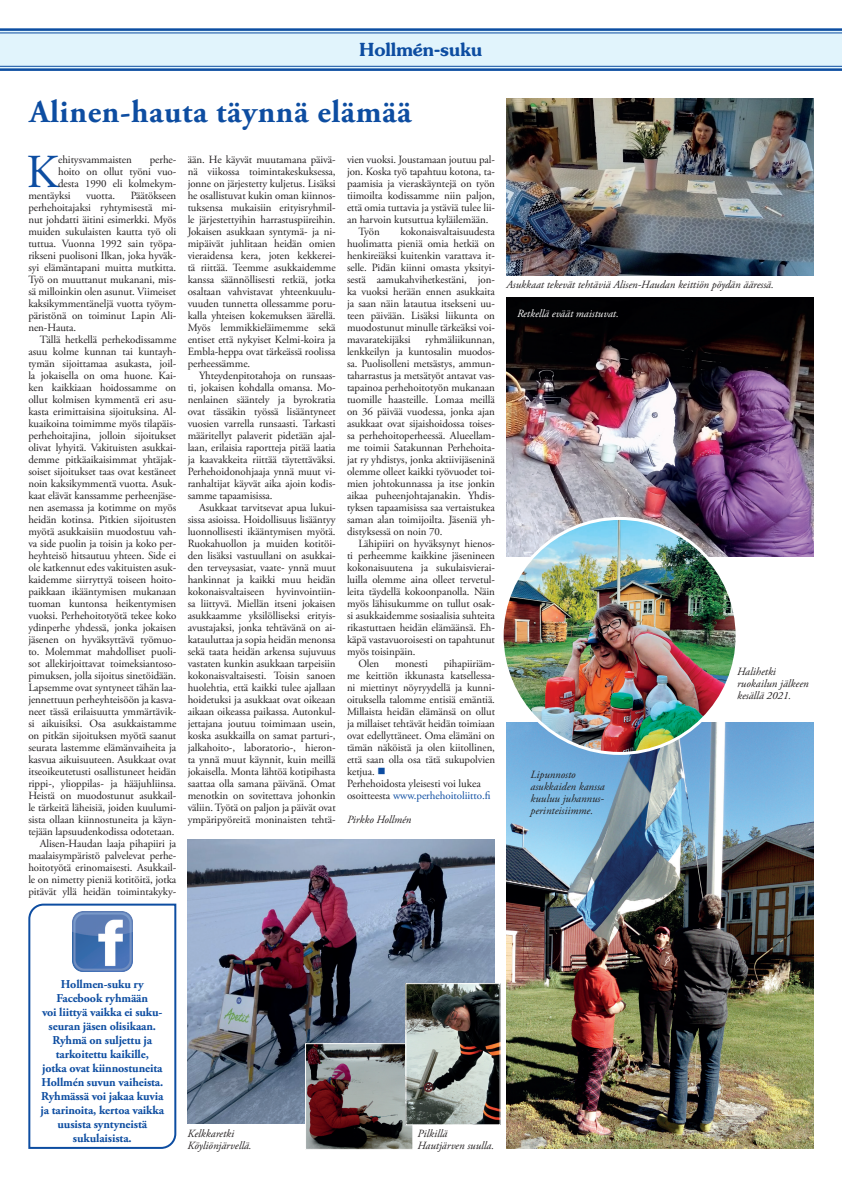
<style>
.page{position:relative;width:842px;height:1191px;background:#fff}
.page>*{position:absolute;margin:0;border:0;box-sizing:border-box;transform-origin:0 0}
.t1{font:47.2px "Adobe Garamond Pro";color:#0d4da1}
.t2{font:700 32px "Adobe Garamond Pro";letter-spacing:.02em;color:#0d4da1}
.t3{font:600 18px "Souvenir Std";color:#0d4da1}
.t4{font:700 12px/14px "Adobe Garamond Pro";letter-spacing:-.01em;color:#0d4da1;text-align:center}
.t5{font:11px/12px "Adobe Garamond Pro";letter-spacing:-.005em;color:#231f20;text-align:justify}
.t6{font:italic 11px/12px "Adobe Garamond Pro";color:#231f20}
.t7{font:italic 11px "Adobe Garamond Pro";color:#fff}
.s1{color:#0d4da1}
</style>
<div class="page">
<div style="left:0;top:31px;width:842px;height:37px;background:#e1f4fc"></div>
<hr style="left:0;top:28px;width:842px;height:3px;background:#0d4da1">
<hr style="left:0;top:33px;width:842px;height:1px;background:#0d4da1">
<hr style="left:0;top:66px;width:842px;height:1px;background:#0d4da1">
<hr style="left:0;top:68px;width:842px;height:3px;background:#0d4da1">
<img style="left:506px;top:98px;width:308px;height:177px">
<img style="left:506px;top:297px;width:308px;height:259px">
<img style="left:506px;top:722px;width:308px;height:426px">
<img style="left:188px;top:839px;width:307px;height:284px">
<img style="left:307px;top:1045px;width:104px;height:102px">
<div style="left:305px;top:1043px;width:108px;height:106px;border:1px solid #fff"></div>
<img style="left:407px;top:985px;width:92px;height:138px">
<div style="left:405px;top:983px;width:96px;height:142px;border:1px solid #fff"></div>
<img style="left:502px;top:518px;width:235px;height:235px;border-radius:117px">
<svg style="left:28px;top:903px;width:149px;height:246px"></svg>
<img style="left:73px;top:911px;width:59px;height:60px">
<h3 class="t3" style="left:360px;top:38px;width:124px">Hollmén-suku</h3>
<h2 class="t2" style="left:29px;top:93px;width:383px">Alinen-hauta täynnä elämää</h2>
<h1 class="t1" style="left:26px;top:143px;width:33px">K</h1>
<p class="t5" style="left:58px;top:153px;width:75px">ehitysvammaisten</p>
<p class="t5" style="left:150px;top:153px;width:28px">perhe-</p>
<p class="t5" style="left:188px;top:153px;width:149px">ään. He käyvät muutamana päivä&shy;nä viikossa toimintakeskuksessa, jonne on järjestetty kuljetus. Lisäksi he osallistuvat kukin oman kiinnos&shy;tuksensa mukaisiin erityisryhmil&shy;le järjestettyihin harrastuspiireihin.<br>Jokaisen asukkaan syntymä- ja ni&shy;mipäivät juhlitaan heidän omien vieraidensa kera, joten kekkerei&shy;tä riittää. Teemme asukkaidemme kanssa säännöllisesti retkiä, jotka osaltaan vahvistavat yhteenkuulu&shy;vuuden tunnetta ollessamme poru&shy;kalla yhteisen kokemuksen äärellä.<br>Myös lemmikkieläimemme sekä entiset että nykyiset Kelmi-koira ja Embla-heppa ovat tärkeässä roolissa perheessämme.</p>
<p class="t5" style="left:188px;top:369px;width:149px;text-indent:11px">Yhteydenpitotahoja on runsaas&shy;ti, jokaisen kohdalla omansa. Mo&shy;nenlainen sääntely ja byrokratia ovat tässäkin työssä lisääntyneet vuosien varrella runsaasti. Tarkasti määritellyt palaverit pidetään ajal&shy;laan, erilaisia raportteja pitää laatia ja kaavakkeita riittää täytettäväksi.<br>Perhehoidonohjaaja ynnä muut vi&shy;ranhaltijat käyvät aika ajoin kodis&shy;samme tapaamisissa.</p>
<p class="t5" style="left:188px;top:501px;width:149px;text-indent:11px">Asukkaat tarvitsevat apua lukui&shy;sissa asioissa. Hoidollisuus lisääntyy luonnollisesti ikääntymisen myötä.<br>Ruokahuollon ja muiden kotitöi&shy;den lisäksi vastuullani on asukkai&shy;den terveysasiat, vaate- ynnä muut hankinnat ja kaikki muu heidän kokonaisvaltaiseen hyvinvointiin&shy;sa liittyvä. Miellän itseni jokaisen asukkaamme yksilölliseksi erityis&shy;avustajaksi, jonka tehtävänä on ai&shy;katauluttaa ja sopia heidän menonsa sekä taata heidän arkensa sujuvuus vastaten kunkin asukkaan tarpeisiin kokonaisvaltaisesti. Toisin sanoen huolehtia, että kaikki tulee ajallaan hoidetuksi ja asukkaat ovat oikeaan aikaan oikeassa paikassa. Autonkul&shy;jettajana joutuu toimimaan usein, koska asukkailla on samat parturi-, jalkahoito-, laboratorio-, hieron&shy;ta ynnä muut käynnit, kuin meillä jokaisella. Monta lähtöä kotipihasta saattaa olla samana päivänä. Omat menotkin on sovitettava johonkin väliin. Työtä on paljon ja päivät ovat ympäripyöreitä moninaisten tehtä-</p>
<p class="t5" style="left:347px;top:153px;width:149px">vien vuoksi. Joustamaan joutuu pal-</p>
<p class="t5" style="left:347px;top:165px;width:149px">jon. Koska työ tapahtuu kotona, ta-</p>
<p class="t5" style="left:347px;top:177px;width:149px">paamisia ja vieraskäyntejä on työn</p>
<p class="t5" style="left:347px;top:189px;width:149px">tiimoilta kodissamme niin paljon,</p>
<p class="t5" style="left:347px;top:201px;width:149px">että omia tuttavia ja ystäviä tulee lii-</p>
<p class="t5" style="left:347px;top:213px;width:143px">an harvoin kutsuttua kyläilemään.</p>
<p class="t5" style="left:358px;top:225px;width:23px">Työn</p>
<p class="t5" style="left:58px;top:165px;width:120px">hoito on ollut työni vuo-</p>
<p class="t5" style="left:58px;top:177px;width:120px">desta 1990 eli kolmekym-</p>
<p class="t5" style="left:28px;top:189px;width:44px">mentäyksi</p>
<p class="t5" style="left:86px;top:189px;width:31px">vuotta.</p>
<p class="t5" style="left:28px;top:189px;width:149px;text-indent:102px">Päätökseen perhehoitajaksi ryhtymisestä mi&shy;nut johdatti äitini esimerkki. Myös muiden sukulaisten kautta työ oli tuttua. Vuonna 1992 sain työpa&shy;rikseni puolisoni Ilkan, joka hyväk&shy;syi elämäntapani muitta mutkitta.<br>Työ on muuttanut mukanani, mis&shy;sä milloinkin olen asunut. Viimeiset kaksikymmentäneljä vuotta työym&shy;päristönä on toiminut Lapin Ali&shy;nen-Hauta.</p>
<p class="t5" style="left:28px;top:333px;width:149px;text-align:right">Tällä hetkellä perhekodissamme asuu kolme kunnan tai kuntayh&shy;tymän sijoittamaa asukasta, joil&shy;la jokaisella on oma huone. Kai&shy;ken kaikkiaan hoidossamme on ollut kolmisen kymmentä eri asu&shy;kasta erimittaisina sijoituksina. Al&shy;kuaikoina toimimme myös tilapäis&shy;perhehoitajina, jolloin sijoitukset olivat lyhyitä. Vakituisten asukkai&shy;demme pitkäaikaisimmat yhtäjak&shy;soiset sijoitukset taas ovat kestäneet noin kaksikymmentä vuotta. Asuk&shy;kaat elävät kanssamme perheenjäse&shy;nen asemassa ja kotimme on myös heidän kotinsa. Pitkien sijoitusten myötä asukkaisiin muodostuu vah&shy;va side puolin ja toisin ja koko per&shy;heyhteisö hitsautuu yhteen. Side ei ole katkennut edes vakituisten asuk&shy;kaidemme siirryttyä toiseen hoito&shy;paikkaan ikääntymisen mukanaan tuoman kuntonsa heikentymisen vuoksi. Perhehoitotyötä tekee koko ydinperhe yhdessä, jonka jokaisen jäsenen on hyväksyttävä työmuo&shy;to. Molemmat mahdolliset puoli&shy;sot allekirjoittavat toimeksiantoso&shy;pimuksen, jolla sijoitus sinetöidään.<br>Lapsemme ovat syntyneet tähän laa&shy;jennettuun perheyhteisöön ja kasva&shy;neet tässä erilaisuutta ymmärtävik&shy;si aikuisiksi. Osa asukkaistamme on pitkän sijoituksen myötä saanut seurata lastemme elämänvaiheita ja kasvua aikuisuuteen. Asukkaat ovat itseoikeutetusti osallistuneet heidän rippi-, ylioppilas- ja hääjuhliinsa.<br>Heistä on muodostunut asukkail&shy;le tärkeitä läheisiä, joiden kuulumi&shy;sista ollaan kiinnostuneita ja käyn&shy;tejään lapsuudenkodissa odotetaan.<br>Alisen-Haudan laaja pihapiiri ja maalaisympäristö palvelevat perhe&shy;hoitotyötä erinomaisesti. Asukkail&shy;le on nimetty pieniä kotitöitä, jotka pitävät yllä heidän toimintakyky-</p>
<p class="t5" style="left:347px;top:225px;width:149px;text-indent:54px">kokonaisvaltaisuudesta huolimatta pieniä omia hetkiä on henkireiäksi kuitenkin varattava it&shy;selle. Pidän kiinni omasta yksityi&shy;sestä aamukahvihetkestäni, jon&shy;ka vuoksi herään ennen asukkaita ja saan näin latautua itsekseni uu&shy;teen päivään. Lisäksi liikunta on muodostunut minulle tärkeäksi voi&shy;mavaratekijäksi</p>
<p class="t5" style="left:347px;top:333px;width:149px;text-indent:78px">ryhmäliikunnan, lenkkeilyn ja kuntosalin muodos&shy;sa. Puolisolleni metsästys, ammun&shy;taharrastus ja metsätyöt antavat vas&shy;tapainoa perhehoitotyön mukanaan tuomille haasteille. Lomaa meillä on 36 päivää vuodessa, jonka ajan asukkaat ovat sijaishoidossa toises&shy;sa perhehoitoperheessä. Alueellam&shy;me toimii Satakunnan Perhehoita&shy;jat ry yhdistys, jonka aktiivijäseninä olemme olleet kaikki työvuodet toi&shy;mien johtokunnassa ja itse jonkin aikaa puheenjohtajanakin. Yhdis&shy;tyksen tapaamisissa saa vertaistukea saman alan toimijoilta. Jäseniä yh&shy;distyksessä on noin 70.</p>
<p class="t5" style="left:358px;top:537px;width:138px">Lähipiiri on hyväksynyt hienos-</p>
<p class="t5" style="left:347px;top:549px;width:149px">ti perheemme kaikkine jäsenineen</p>
<p class="t5" style="left:347px;top:561px;width:149px">kokonaisuutena ja sukulaisvierai-</p>
<p class="t5" style="left:347px;top:573px;width:149px">luilla olemme aina olleet tervetul-</p>
<p class="t5" style="left:347px;top:585px;width:149px">leita täydellä kokoonpanolla. Näin</p>
<p class="t5" style="left:347px;top:597px;width:149px">myös lähisukumme on tullut osak-</p>
<p class="t5" style="left:347px;top:609px;width:149px">si asukkaidemme sosiaalisia suhteita</p>
<p class="t5" style="left:347px;top:621px;width:149px">rikastuttaen heidän elämäänsä. Eh-</p>
<p class="t5" style="left:347px;top:633px;width:149px">käpä vastavuoroisesti on tapahtunut</p>
<p class="t5" style="left:347px;top:645px;width:70px">myös toisinpäin.</p>
<p class="t5" style="left:358px;top:657px;width:22px">Olen</p>
<p class="t5" style="left:395px;top:657px;width:34px">monesti</p>
<p class="t5" style="left:347px;top:657px;width:149px;text-align:left;text-indent:97px">pihapiiriäm&shy;me keittiön ikkunasta katsellessa&shy;ni miettinyt nöyryydellä ja kunni&shy;oituksella talomme entisiä emäntiä.<br>Millaista heidän elämänsä on ollut ja millaiset tehtävät heidän toimiaan ovat edellyttäneet. Oma elämäni on tämän näköistä ja olen kiitollinen, että saan olla osa tätä sukupolvien ketjua. <span class="s1">■<br></span>Perhehoidosta yleisesti voi lukea osoitteesta <span class="s1">www.perhehoitoliitto.fi</span></p>
<p class="t6" style="left:347px;top:813px;width:66px">Pirkko Hollmén</p>
<p class="t6" style="left:506px;top:279px;width:269px">Asukkaat tekevät tehtäviä Alisen-Haudan keittiön pöydän ääressä.</p>
<p class="t7" style="left:517px;top:307px;width:103px">Retkellä eväät maistuvat.</p>
<p class="t6" style="left:530px;top:768px;width:76px">Lipunnosto asukkaiden kanssa kuuluu juhannus&shy;perinteisiimme.</p>
<p class="t6" style="left:737px;top:666px;width:73px">Halihetki ruokailun jälkeen kesällä 2021.</p>
<p class="t4" style="left:41px;top:977px;width:125px">Hollmen-suku ry<br>Facebook ryhmään<br>voi liittyä vaikka ei suku&shy;seuran jäsen olisikaan.<br>Ryhmä on suljettu ja tarkoitettu kaikille,<br>jotka ovat kiinnostuneita<br>Hollmén suvun vaiheista.<br>Ryhmässä voi jakaa kuvia ja tarinoita, kertoa vaikka uusista syntyneistä sukulaisista.</p>
<p class="t6" style="left:188px;top:1127px;width:66px">Kelkkaretki<br>Köyliönjärvellä.</p>
<p class="t6" style="left:417px;top:1127px;width:78px">Pilkillä<br>Hautjärven suulla.</p>
</div>
